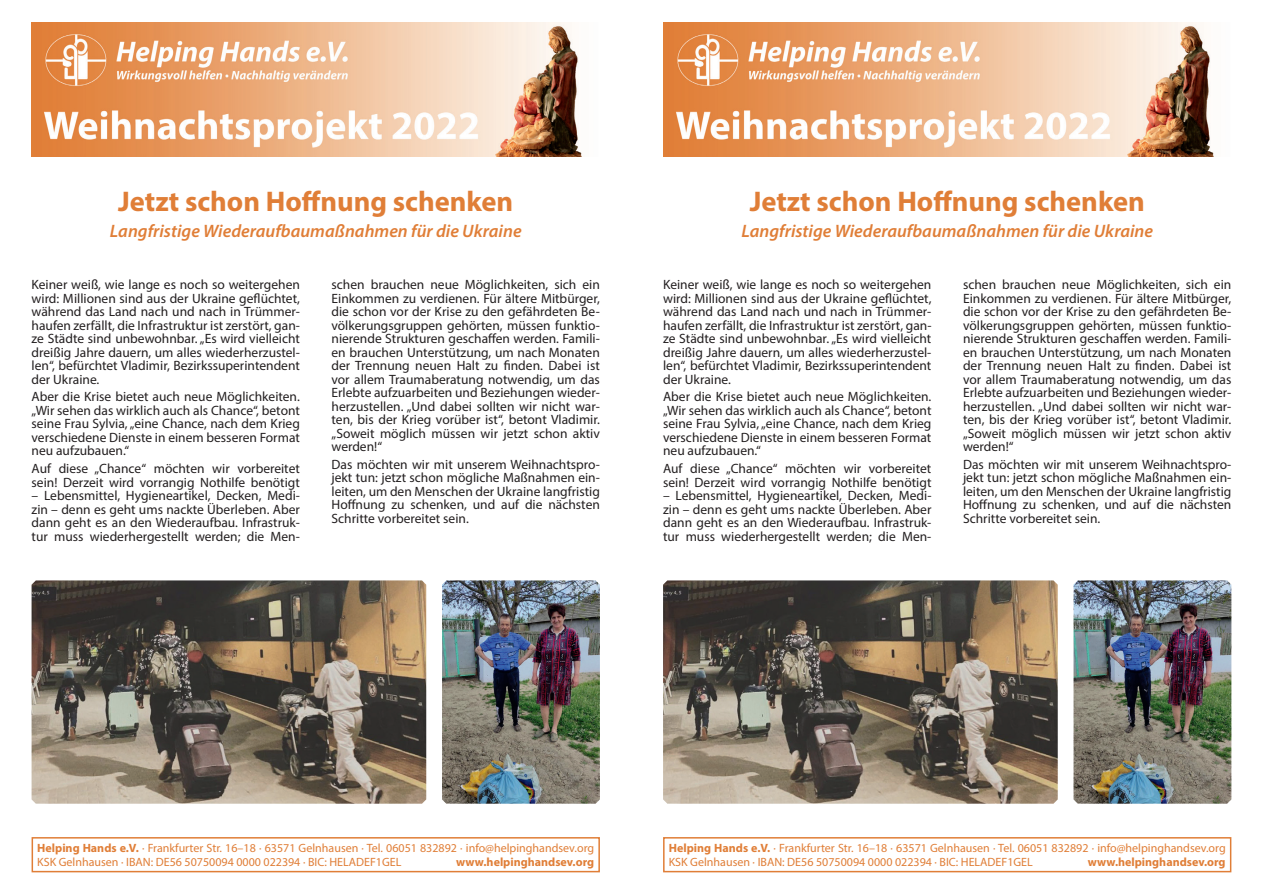
<style>
.page{position:relative;width:1263px;height:893px;background:#fff}
.page>*{position:absolute;margin:0;border:0;box-sizing:border-box;transform-origin:0 0}
.t1{font:700 28.5px "Myriad Pro";color:#e07e37}
.t2{font:italic 600 18px "Myriad Pro";color:#e07e37}
.t3{font:13.5px/13.5px "Myriad Pro";color:#231f20;text-align:justify}
.t4{font:12px/14.4px "Myriad Pro";color:#e07e37}
.t5{font:700 12px "Myriad Pro";color:#e07e37}
.s1{font-weight:700}
</style>
<div class="page">
<img style="left:32px;top:22px;width:550px;height:134px">
<img style="left:663px;top:22px;width:551px;height:134px">
<div style="left:32px;top:837px;width:568px;height:35px;border:2px solid #e07e37"></div>
<div style="left:663px;top:837px;width:568px;height:35px;border:2px solid #e07e37"></div>
<img style="left:442px;top:580px;width:158px;height:224px">
<img style="left:1073px;top:580px;width:158px;height:224px">
<img style="left:32px;top:580px;width:394px;height:224px">
<img style="left:663px;top:580px;width:395px;height:224px">
<h1 class="t1" style="left:118px;top:183px;width:397px">Jetzt schon Hoffnung schenken</h1>
<h2 class="t2" style="left:110px;top:219px;width:413px">Langfristige Wiederaufbaumaßnahmen für die Ukraine</h2>
<p class="t3" style="left:32px;top:278px;width:270px">Keiner weiß, wie lange es noch so weitergehen wird: Millionen sind aus der Ukraine geflüchtet, während das Land nach und nach in Trümmer&shy;haufen zerfällt, die Infrastruktur ist zerstört, gan&shy;ze Städte sind unbewohnbar. „Es wird vielleicht dreißig Jahre dauern, um alles wiederherzustel&shy;len“, befürchtet Vladimir, Bezirkssuperintendent der Ukraine.</p>
<p class="t3" style="left:32px;top:390px;width:270px">Aber die Krise bietet auch neue Möglichkeiten. „Wir sehen das wirklich auch als Chance“, betont seine Frau Sylvia, „eine Chance, nach dem Krieg verschiedene Dienste in einem besseren Format neu aufzubauen.“</p>
<p class="t3" style="left:32px;top:462px;width:270px">Auf diese „Chance“ möchten wir vorbereitet sein! Derzeit wird vorrangig Nothilfe benötigt</p>
<p class="t3" style="left:32px;top:489px;width:270px">– Lebensmittel, Hygieneartikel, Decken, Medi&shy;zin – denn es geht ums nackte Überleben. Aber dann geht es an den Wiederaufbau. Infrastruk&shy;tur muss wiederhergestellt werden; die Men-</p>
<p class="t3" style="left:331px;top:278px;width:270px">schen brauchen neue Möglichkeiten, sich ein Einkommen zu verdienen. Für ältere Mitbürger, die schon vor der Krise zu den gefährdeten Be&shy;völkerungsgruppen gehörten, müssen funktio&shy;nierende Strukturen geschaffen werden. Famili&shy;en brauchen Unterstützung, um nach Monaten der Trennung neuen Halt zu finden. Dabei ist vor allem Traumaberatung notwendig, um das Erlebte aufzuarbeiten und Beziehungen wieder&shy;herzustellen. „Und dabei sollten wir nicht war&shy;ten, bis der Krieg vorüber ist“, betont Vladimir. „Soweit möglich müssen wir jetzt schon aktiv werden!“</p>
<p class="t3" style="left:331px;top:457px;width:270px">Das möchten wir mit unserem Weihnachtspro&shy;jekt tun: jetzt schon mögliche Maßnahmen ein&shy;leiten, um den Menschen der Ukraine langfristig Hoffnung zu schenken, und auf die nächsten Schritte vorbereitet sein.</p>
<h1 class="t1" style="left:750px;top:183px;width:397px">Jetzt schon Hoffnung schenken</h1>
<h2 class="t2" style="left:741px;top:219px;width:413px">Langfristige Wiederaufbaumaßnahmen für die Ukraine</h2>
<p class="t3" style="left:663px;top:278px;width:270px">Keiner weiß, wie lange es noch so weitergehen wird: Millionen sind aus der Ukraine geflüchtet, während das Land nach und nach in Trümmer&shy;haufen zerfällt, die Infrastruktur ist zerstört, gan&shy;ze Städte sind unbewohnbar. „Es wird vielleicht dreißig Jahre dauern, um alles wiederherzustel&shy;len“, befürchtet Vladimir, Bezirkssuperintendent der Ukraine.</p>
<p class="t3" style="left:663px;top:390px;width:270px">Aber die Krise bietet auch neue Möglichkeiten. „Wir sehen das wirklich auch als Chance“, betont seine Frau Sylvia, „eine Chance, nach dem Krieg verschiedene Dienste in einem besseren Format neu aufzubauen.“</p>
<p class="t3" style="left:663px;top:462px;width:270px">Auf diese „Chance“ möchten wir vorbereitet sein! Derzeit wird vorrangig Nothilfe benötigt</p>
<p class="t3" style="left:663px;top:489px;width:270px">– Lebensmittel, Hygieneartikel, Decken, Medi&shy;zin – denn es geht ums nackte Überleben. Aber dann geht es an den Wiederaufbau. Infrastruk&shy;tur muss wiederhergestellt werden; die Men-</p>
<p class="t3" style="left:963px;top:278px;width:270px">schen brauchen neue Möglichkeiten, sich ein Einkommen zu verdienen. Für ältere Mitbürger, die schon vor der Krise zu den gefährdeten Be&shy;völkerungsgruppen gehörten, müssen funktio&shy;nierende Strukturen geschaffen werden. Famili&shy;en brauchen Unterstützung, um nach Monaten der Trennung neuen Halt zu finden. Dabei ist vor allem Traumaberatung notwendig, um das Erlebte aufzuarbeiten und Beziehungen wieder&shy;herzustellen. „Und dabei sollten wir nicht war&shy;ten, bis der Krieg vorüber ist“, betont Vladimir. „Soweit möglich müssen wir jetzt schon aktiv werden!“</p>
<p class="t3" style="left:963px;top:457px;width:270px">Das möchten wir mit unserem Weihnachtspro&shy;jekt tun: jetzt schon mögliche Maßnahmen ein&shy;leiten, um den Menschen der Ukraine langfristig Hoffnung zu schenken, und auf die nächsten Schritte vorbereitet sein.</p>
<p class="t4" style="left:37px;top:840px;width:558px"><span class="s1">Helping Hands e.V.</span> · Frankfurter Str. 16–18 · 63571 Gelnhausen · Tel. 06051 832892 · info@helpinghandsev.org<br>KSK Gelnhausen · IBAN: DE56 50750094 0000 022394 · BIC: HELADEF1GEL</p>
<p class="t5" style="left:456px;top:854px;width:139px">www.helpinghandsev.org</p>
<p class="t4" style="left:669px;top:840px;width:558px"><span class="s1">Helping Hands e.V.</span> · Frankfurter Str. 16–18 · 63571 Gelnhausen · Tel. 06051 832892 · info@helpinghandsev.org<br>KSK Gelnhausen · IBAN: DE56 50750094 0000 022394 · BIC: HELADEF1GEL</p>
<p class="t5" style="left:1088px;top:854px;width:139px">www.helpinghandsev.org</p>
</div>
